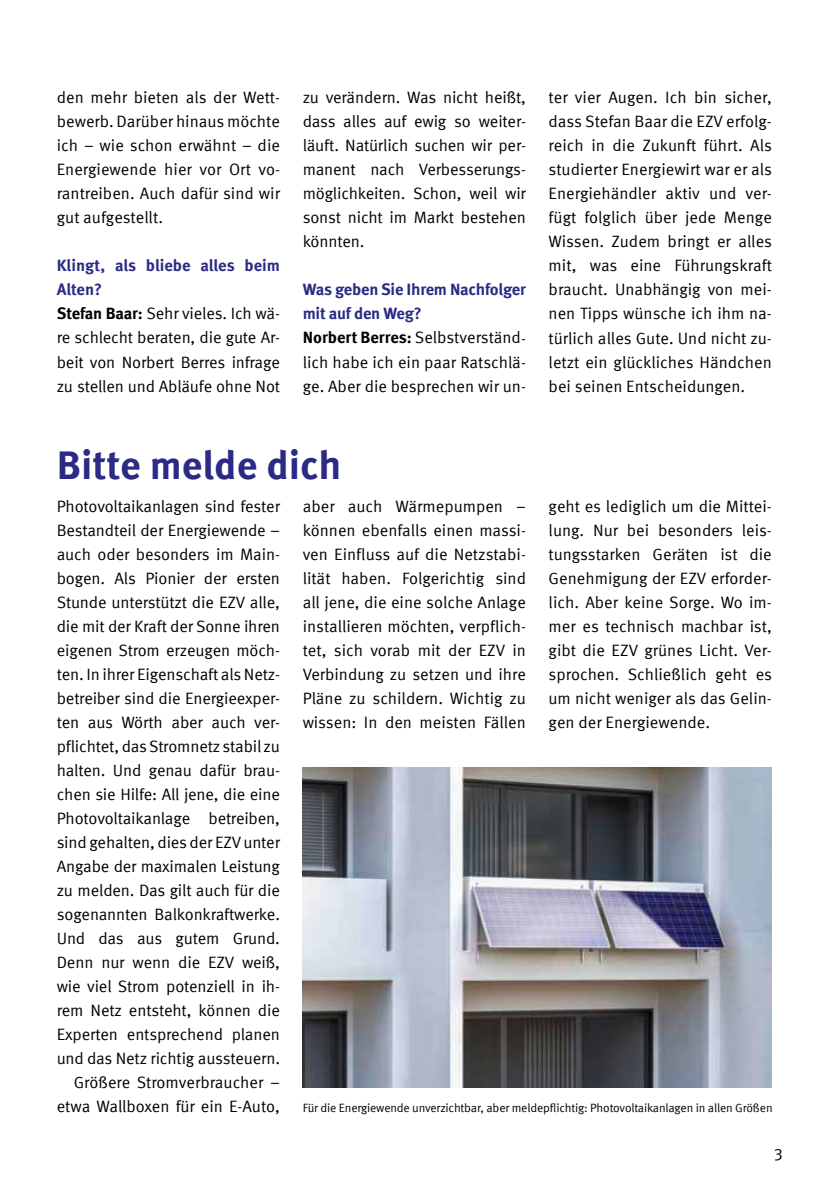
<style>
.page{position:relative;width:840px;height:1191px;background:#fff}
.page>*{position:absolute;margin:0;border:0;box-sizing:border-box;transform-origin:0 0}
.t1{font:700 40px "Meta Offc";color:#2b2b85}
.t2{font:16.4px/24px "Meta Offc Norm";letter-spacing:-.01em;color:#000;text-align:justify}
.t3{font:700 16.4px/24px "Meta Offc";letter-spacing:-.015em;color:#2b2b85}
.t4{font:12px "Meta Offc Norm";letter-spacing:-.015em;color:#000}
.s1{font-family:"Meta Offc";font-weight:700}
</style>
<div class="page">
<img style="left:302px;top:767px;width:469px;height:320px">
<p class="t2" style="left:57px;top:86px;width:225px">den mehr bieten als der Wett&shy;bewerb. Darüber hinaus möchte ich – wie schon erwähnt – die Energiewende hier vor Ort vo&shy;rantreiben. Auch dafür sind wir gut aufgestellt.</p>
<p class="t3" style="left:57px;top:254px;width:225px">Klingt, als bliebe alles beim<br>Alten?</p>
<p class="t2" style="left:57px;top:302px;width:225px"><span class="s1">Stefan Baar:</span> Sehr vieles. Ich wä&shy;re schlecht beraten, die gute Ar&shy;beit von Norbert Berres infrage zu stellen und Abläufe ohne Not</p>
<p class="t2" style="left:302px;top:86px;width:224px">zu verändern. Was nicht heißt, dass alles auf ewig so weiter&shy;läuft. Natürlich suchen wir per&shy;manent nach Verbesserungs&shy;möglichkeiten. Schon, weil wir sonst nicht im Markt bestehen könnten.</p>
<p class="t3" style="left:302px;top:278px;width:224px">Was geben Sie Ihrem Nachfolger mit auf den Weg?</p>
<p class="t2" style="left:302px;top:326px;width:224px"><span class="s1">Norbert Berres:</span> Selbstverständ&shy;lich habe ich ein paar Ratschlä&shy;ge. Aber die besprechen wir un-</p>
<p class="t2" style="left:548px;top:86px;width:225px">ter vier Augen. Ich bin sicher, dass Stefan Baar die EZV erfolg&shy;reich in die Zukunft führt. Als studierter Energiewirt war er als Energiehändler aktiv und ver&shy;fügt folglich über jede Menge Wissen. Zudem bringt er alles mit, was eine Führungskraft braucht. Unabhängig von mei&shy;nen Tipps wünsche ich ihm na&shy;türlich alles Gute. Und nicht zu&shy;letzt ein glückliches Händchen bei seinen Entscheidungen.</p>
<h1 class="t1" style="left:57px;top:441px;width:286px">Bitte melde dich</h1>
<p class="t2" style="left:57px;top:494px;width:225px;text-align:right">Photovoltaikanlagen sind fester<br>Bestandteil der Energiewende – auch oder besonders im Main&shy;bogen. Als Pionier der ersten<br>Stunde unterstützt die EZV alle, die mit der Kraft der Sonne ihren eigenen Strom erzeugen möch&shy;ten. In ihrer Eigenschaft als Netz&shy;betreiber sind die Energieexper&shy;ten aus Wörth aber auch ver&shy;pflichtet, das Stromnetz stabil zu halten. Und genau dafür brau&shy;chen sie Hilfe: All jene, die eine<br>Photovoltaikanlage betreiben, sind gehalten, dies der EZV unter<br>Angabe der maximalen Leistung zu melden. Das gilt auch für die sogenannten Balkonkraftwerke.<br>Und das aus gutem Grund.<br>Denn nur wenn die EZV weiß, wie viel Strom potenziell in ih&shy;rem Netz entsteht, können die<br>Experten entsprechend planen und das Netz richtig aussteuern.<br>Größere Stromverbraucher – etwa Wallboxen für ein E-Auto,</p>
<p class="t2" style="left:302px;top:494px;width:225px">aber auch Wärmepumpen – können ebenfalls einen massi&shy;ven Einfluss auf die Netzstabi&shy;lität haben. Folgerichtig sind all jene, die eine solche Anlage installieren möchten, verpflich&shy;tet, sich vorab mit der EZV in Verbindung zu setzen und ihre Pläne zu schildern. Wichtig zu wissen: In den meisten Fällen</p>
<p class="t2" style="left:548px;top:494px;width:225px">geht es lediglich um die Mittei&shy;lung. Nur bei besonders leis&shy;tungsstarken Geräten ist die Genehmigung der EZV erforder&shy;lich. Aber keine Sorge. Wo im&shy;mer es technisch machbar ist, gibt die EZV grünes Licht. Ver&shy;sprochen. Schließlich geht es um nicht weniger als das Gelin&shy;gen der Energiewende.</p>
<p class="t4" style="left:302px;top:1100px;width:471px">Für die Energiewende unverzichtbar, aber meldepflichtig: Photovoltaikanlagen in allen Größen</p>
<p class="t2" style="left:773px;top:1142px;width:11px">3</p>
</div>
